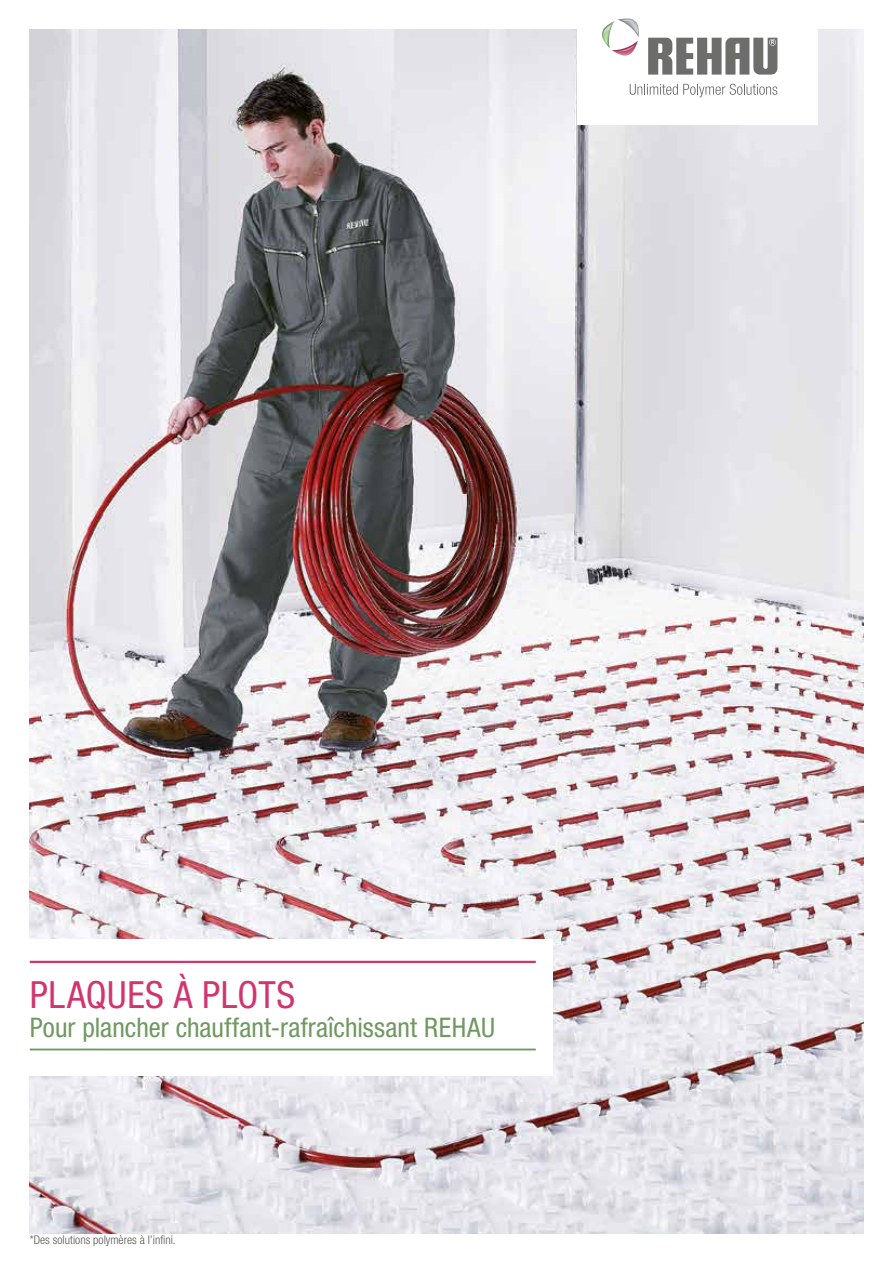
<style>
.page{position:relative;width:893px;height:1263px;background:#fff}
.page>*{position:absolute;margin:0;border:0;box-sizing:border-box;transform-origin:0 0}
.t1{font:condensed 37.5px "Helvetica Neue LT Pro";letter-spacing:.015em;color:#d1356f}
.t2{font:condensed 27px "Helvetica Neue LT Std";letter-spacing:.005em;color:#709862}
.t3{font:300 condensed 12px "Helvetica Neue LT Std";color:#575756}
</style>
<div class="page">
<img style="left:30px;top:30px;width:833px;height:1203px">
<div style="left:578px;top:0;width:240px;height:125px;background:#fff"></div>
<svg style="left:630px;top:84px;width:147px;height:13px"></svg>
<svg style="left:648px;top:38px;width:129px;height:37px"></svg>
<svg style="left:602px;top:18px;width:37px;height:38px"></svg>
<div style="left:0;top:939px;width:553px;height:137px;background:#fff"></div>
<hr style="left:30px;top:961px;width:506px;height:2px;background:#d1356f">
<hr style="left:30px;top:1048px;width:506px;height:2px;background:#709862">
<h1 class="t1" style="left:30px;top:973px;width:267px">PLAQUES À PLOTS</h1>
<p class="t2" style="left:30px;top:1012px;width:467px">Pour plancher chauffant-rafraîchissant REHAU</p>
<p class="t3" style="left:30px;top:1232px;width:148px">*Des solutions polymères à l’infini.</p>
</div>
